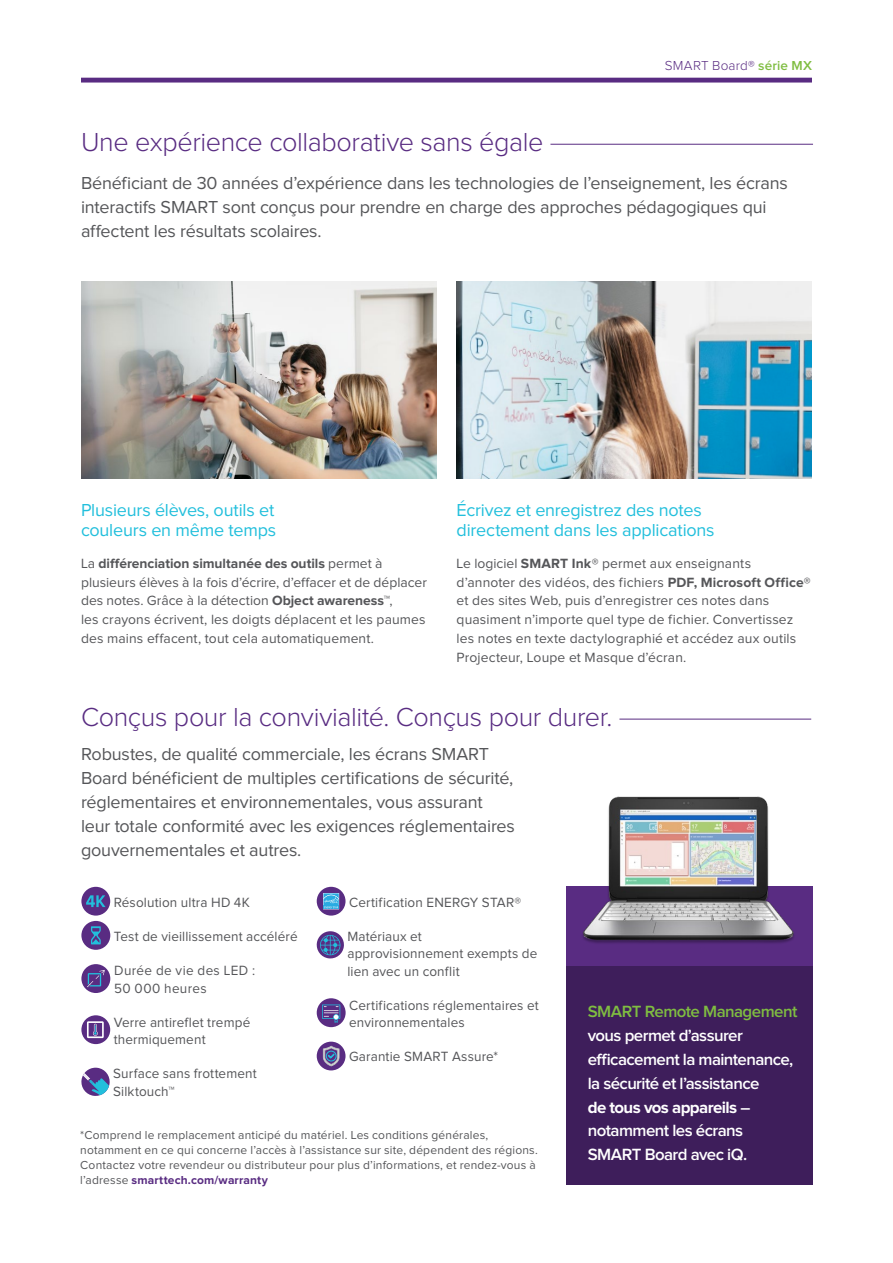
<style>
.page{position:relative;width:893px;height:1263px;background:#fff}
.page>*{position:absolute;margin:0;border:0;box-sizing:border-box;transform-origin:0 0}
.Section_Head{font:300 27px "Proxima Nova";letter-spacing:-.015em;color:#592c82}
.Intro_Copy{font:18px/24px "Proxima Nova";letter-spacing:-.01em;color:#555659}
.Subhead_blue___2_lin{font:18px/19.5px "Proxima Nova";letter-spacing:-.01em;color:#22bfdc}
.t1{font:600 16.8px/23.9px "Proxima Nova";letter-spacing:-.035em;color:#fff}
.Body_Copy{font:13.8px/18.8px "Proxima Nova";letter-spacing:.01em;color:#555659}
.Bullets{font:13.8px/17.2px "Proxima Nova";letter-spacing:.01em;color:#555659}
.t2{font:300 13.5px "Proxima Nova";letter-spacing:.015em;color:#592c82}
.Body_Copy_small{font:12px/15px "Proxima Nova";letter-spacing:.015em;color:#555659}
.s1{font-weight:600;color:#7fbd41}
.s2{font-weight:700}
.s3{font-weight:700;color:#592c82}
.s4{color:#7fbd41}
</style>
<div class="page">
<svg style="left:81px;top:78px;width:731px;height:5px;background:#683f8d"></svg>
<img style="left:81px;top:282px;width:356px;height:197px">
<img style="left:457px;top:282px;width:355px;height:197px">
<hr style="left:81px;top:144px;width:732px;height:1px;background:#592c82">
<div style="left:81px;top:138px;width:469px;height:12px;background:#fff"></div>
<hr style="left:81px;top:719px;width:730px;height:1px;background:#592c82">
<div style="left:81px;top:713px;width:538px;height:12px;background:#fff"></div>
<div style="left:566px;top:886px;width:246px;height:299px;background:#592c82"></div>
<div style="left:566px;top:967px;width:246px;height:218px;background:#3e1e5b"></div>
<img style="left:583px;top:796px;width:211px;height:147px">
<div style="left:81px;top:887px;width:29px;height:28px;background:#592c82;border-radius:50%"></div>
<svg style="left:86px;top:895px;width:20px;height:12px"></svg>
<div style="left:81px;top:921px;width:29px;height:29px;background:#592c82;border-radius:50%"></div>
<svg style="left:91px;top:926px;width:10px;height:18px"></svg>
<div style="left:81px;top:964px;width:29px;height:29px;background:#592c82;border-radius:50%"></div>
<svg style="left:87px;top:970px;width:18px;height:17px"></svg>
<div style="left:81px;top:1015px;width:29px;height:29px;background:#592c82;border-radius:50%"></div>
<svg style="left:87px;top:1021px;width:17px;height:17px"></svg>
<svg style="left:81px;top:1068px;width:29px;height:28px"></svg>
<div style="left:317px;top:887px;width:29px;height:28px;background:#592c82;border-radius:50%"></div>
<svg style="left:323px;top:893px;width:16px;height:16px"></svg>
<svg style="left:317px;top:931px;width:27px;height:27px"></svg>
<svg style="left:317px;top:998px;width:29px;height:29px"></svg>
<svg style="left:322px;top:1004px;width:18px;height:19px"></svg>
<div style="left:317px;top:1042px;width:29px;height:28px;background:#592c82;border-radius:50%"></div>
<svg style="left:323px;top:1046px;width:16px;height:20px"></svg>
<p class="t2" style="left:665px;top:59px;width:149px">SMART Board® <span class="s1">série MX</span></p>
<p class="Section_Head" style="left:81px;top:130px;width:464px">Une expérience collaborative sans égale</p>
<p class="Intro_Copy" style="left:81px;top:172px;width:708px">Bénéficiant de 30 années d’expérience dans les technologies de l’enseignement, les écrans interactifs SMART sont conçus pour prendre en charge des approches pédagogiques qui affectent les résultats scolaires.</p>
<p class="Subhead_blue___2_lin" style="left:81px;top:501px;width:197px">Plusieurs élèves, outils et couleurs en même temps</p>
<p class="Body_Copy" style="left:81px;top:555px;width:347px">La <span class="s2">différenciation simultanée des outils</span> permet à plusieurs élèves à la fois d’écrire, d’effacer et de déplacer des notes. Grâce à la détection <span class="s2">Object awareness™</span>,<br>les crayons écrivent, les doigts déplacent et les paumes des mains effacent, tout cela automatiquement.</p>
<p class="Subhead_blue___2_lin" style="left:457px;top:501px;width:260px">Écrivez et enregistrez des notes directement dans les applications</p>
<p class="Body_Copy" style="left:457px;top:555px;width:355px">Le logiciel <span class="s2">SMART Ink®</span> permet aux enseignants d’annoter des vidéos, des fichiers <span class="s2">PDF, Microsoft Office® </span>et des sites Web, puis d’enregistrer ces notes dans quasiment n’importe quel type de fichier. Convertissez les notes en texte dactylographié et accédez aux outils Projecteur, Loupe et Masque d’écran.</p>
<p class="Section_Head" style="left:81px;top:705px;width:533px">Conçus pour la convivialité. Conçus pour durer.</p>
<p class="Intro_Copy" style="left:81px;top:743px;width:435px">Robustes, de qualité commerciale, les écrans SMART Board bénéficient de multiples certifications de sécurité, réglementaires et environnementales, vous assurant leur totale conformité avec les exigences réglementaires gouvernementales et autres.</p>
<p class="Bullets" style="left:114px;top:894px;width:138px">Résolution ultra HD 4K</p>
<p class="Bullets" style="left:114px;top:928px;width:185px">Test de vieillissement accéléré</p>
<p class="Bullets" style="left:114px;top:963px;width:142px">Durée de vie des LED :<br>50 000 heures</p>
<p class="Bullets" style="left:114px;top:1014px;width:138px">Verre antireflet trempé thermiquement</p>
<p class="Bullets" style="left:113px;top:1066px;width:145px">Surface sans frottement<br>Silktouch™</p>
<p class="Bullets" style="left:349px;top:894px;width:174px">Certification ENERGY STAR®</p>
<p class="Bullets" style="left:347px;top:928px;width:192px">Matériaux et approvisionnement exempts de lien avec un conflit</p>
<p class="Bullets" style="left:349px;top:997px;width:191px">Certifications réglementaires et environnementales</p>
<p class="Bullets" style="left:349px;top:1049px;width:151px">Garantie SMART Assure*</p>
<p class="Body_Copy_small" style="left:80px;top:1128px;width:459px">*Comprend le remplacement anticipé du matériel. Les conditions générales, notamment en ce qui concerne l’accès à l’assistance sur site, dépendent des régions.<br>Contactez votre revendeur ou distributeur pour plus d’informations, et rendez-vous à l’adresse <span class="s3">smarttech.com/warranty</span></p>
<p class="t1" style="left:588px;top:1000px;width:211px"><span class="s4">SMART Remote Management </span>vous permet d’assurer efficacement la maintenance, la sécurité et l’assistance<br><span class="s2">de tous vos appareils</span> – notamment les écrans<br>SMART Board avec iQ.</p>
</div>
